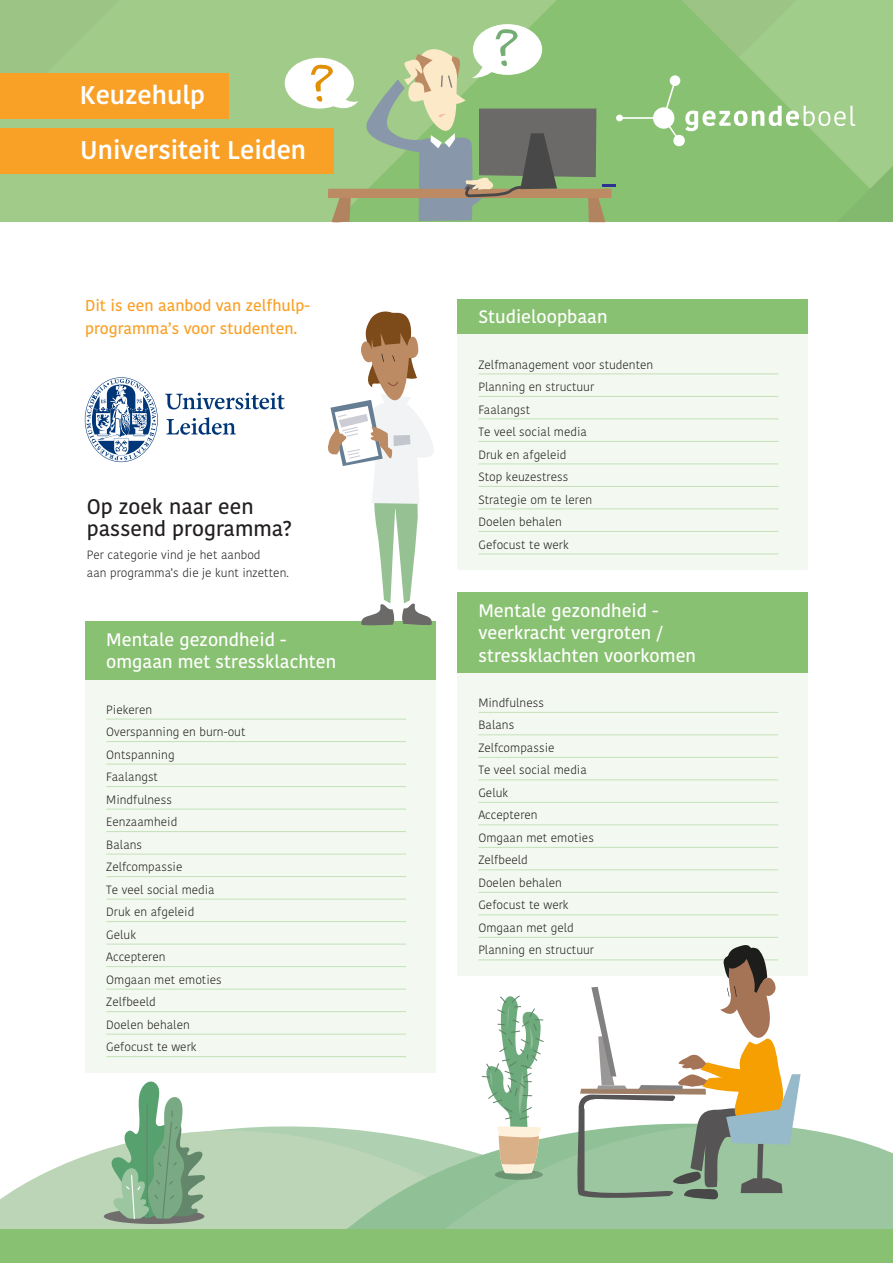
<style>
.page{position:relative;width:893px;height:1263px;background:#fff}
.page>*{position:absolute;margin:0;border:0;box-sizing:border-box;transform-origin:0 0}
.Alineastijl_2{font:600 25.5px "Kohinoor Devanagari";color:#fff}
.t1{font:500 21px "Kohinoor Devanagari";color:#231f20}
.Titel{font:500 18px "Kohinoor Devanagari";color:#fff}
.t2{font:500 15.75px/22.5px "Kohinoor Devanagari";color:#f9a026}
.Programma{font:300 12px "Kohinoor Devanagari";color:#231f20}
.Alineastijl_3{font:300 12px "Kohinoor Devanagari";color:#231f20}
</style>
<div class="page">
<svg style="left:0;top:1175px;width:337px;height:55px;background:#bfd8b9"></svg>
<svg style="left:435px;top:1128px;width:458px;height:102px;background:#a2caa6"></svg>
<div style="left:126px;top:0;width:162px;height:222px;background:#a0cb89"></div>
<div style="left:288px;top:0;width:23px;height:222px;background:#a0cb89"></div>
<div style="left:0;top:0;width:126px;height:222px;background:#a0cb89"></div>
<div style="left:285px;top:58px;width:69px;height:51px;background:#fff;border-radius:50%"></div>
<div style="left:0;top:73px;width:228px;height:46px;background:#f9a026"></div>
<div style="left:0;top:128px;width:333px;height:46px;background:#f9a026"></div>
<div style="left:0;top:1230px;width:893px;height:33px;background:#89c172"></div>
<div style="left:85px;top:621px;width:351px;height:59px;background:#89c172"></div>
<div style="left:85px;top:680px;width:351px;height:392px;background:#f3f9f1"></div>
<hr style="left:106px;top:719px;width:300px;height:1px;background:#c4e0b9">
<hr style="left:106px;top:741px;width:300px;height:1px;background:#c4e0b9">
<hr style="left:106px;top:764px;width:300px;height:1px;background:#c4e0b9">
<hr style="left:106px;top:786px;width:300px;height:1px;background:#c4e0b9">
<hr style="left:106px;top:809px;width:300px;height:1px;background:#c4e0b9">
<hr style="left:106px;top:831px;width:300px;height:1px;background:#c4e0b9">
<hr style="left:106px;top:854px;width:300px;height:1px;background:#c4e0b9">
<hr style="left:106px;top:876px;width:300px;height:1px;background:#c4e0b9">
<hr style="left:106px;top:899px;width:300px;height:1px;background:#c4e0b9">
<hr style="left:106px;top:921px;width:300px;height:1px;background:#c4e0b9">
<div style="left:457px;top:592px;width:351px;height:81px;background:#89c172"></div>
<div style="left:457px;top:673px;width:351px;height:303px;background:#f3f9f1"></div>
<hr style="left:478px;top:712px;width:300px;height:1px;background:#c4e0b9">
<hr style="left:478px;top:734px;width:300px;height:1px;background:#c4e0b9">
<hr style="left:478px;top:757px;width:300px;height:1px;background:#c4e0b9">
<hr style="left:478px;top:779px;width:300px;height:1px;background:#c4e0b9">
<hr style="left:478px;top:802px;width:300px;height:1px;background:#c4e0b9">
<hr style="left:478px;top:824px;width:300px;height:1px;background:#c4e0b9">
<hr style="left:478px;top:847px;width:300px;height:1px;background:#c4e0b9">
<hr style="left:478px;top:869px;width:300px;height:1px;background:#c4e0b9">
<hr style="left:478px;top:892px;width:300px;height:1px;background:#c4e0b9">
<hr style="left:478px;top:914px;width:300px;height:1px;background:#c4e0b9">
<hr style="left:478px;top:937px;width:300px;height:1px;background:#c4e0b9">
<div style="left:457px;top:299px;width:351px;height:36px;background:#89c172"></div>
<div style="left:457px;top:335px;width:351px;height:235px;background:#f3f9f1"></div>
<hr style="left:478px;top:374px;width:300px;height:1px;background:#c4e0b9">
<hr style="left:478px;top:396px;width:300px;height:1px;background:#c4e0b9">
<hr style="left:478px;top:419px;width:300px;height:1px;background:#c4e0b9">
<hr style="left:478px;top:441px;width:300px;height:1px;background:#c4e0b9">
<hr style="left:478px;top:464px;width:300px;height:1px;background:#c4e0b9">
<hr style="left:478px;top:486px;width:300px;height:1px;background:#c4e0b9">
<hr style="left:478px;top:509px;width:300px;height:1px;background:#c4e0b9">
<hr style="left:478px;top:531px;width:300px;height:1px;background:#c4e0b9">
<hr style="left:478px;top:554px;width:300px;height:1px;background:#c4e0b9">
<svg style="left:311px;top:0;width:582px;height:222px;background:#98be82"></svg>
<svg style="left:328px;top:311px;width:105px;height:315px"></svg>
<svg style="left:40px;top:943px;width:761px;height:281px"></svg>
<svg style="left:165px;top:393px;width:120px;height:42px"></svg>
<svg style="left:85px;top:377px;width:73px;height:85px"></svg>
<p class="Alineastijl_2" style="left:80px;top:80px;width:127px">Keuzehulp</p>
<p class="Alineastijl_2" style="left:80px;top:135px;width:227px">Universiteit Leiden</p>
<p class="t2" style="left:85px;top:295px;width:226px">Dit is een aanbod van zelfhulp&shy;programma’s voor studenten.</p>
<p class="t1" style="left:87px;top:494px;width:168px">Op zoek naar een</p>
<p class="t1" style="left:87px;top:517px;width:207px">passend programma?</p>
<p class="Alineastijl_3" style="left:87px;top:548px;width:175px">Per categorie vind je het aanbod</p>
<p class="Alineastijl_3" style="left:87px;top:566px;width:204px">aan programma’s die je kunt inzetten.</p>
<p class="Titel" style="left:106px;top:629px;width:182px">Mentale gezondheid -</p>
<p class="Titel" style="left:106px;top:651px;width:232px">omgaan met stressklachten</p>
<p class="Programma" style="left:106px;top:702px;width:47px">Piekeren</p>
<p class="Programma" style="left:106px;top:725px;width:141px">Overspanning en burn-out</p>
<p class="Programma" style="left:106px;top:747px;width:70px">Ontspanning</p>
<p class="Programma" style="left:106px;top:770px;width:53px">Faalangst</p>
<p class="Programma" style="left:106px;top:792px;width:67px">Mindfulness</p>
<p class="Programma" style="left:106px;top:815px;width:73px">Eenzaamheid</p>
<p class="Programma" style="left:106px;top:837px;width:37px">Balans</p>
<p class="Programma" style="left:106px;top:860px;width:78px">Zelfcompassie</p>
<p class="Programma" style="left:106px;top:882px;width:110px">Te veel social media</p>
<p class="Programma" style="left:106px;top:905px;width:90px">Druk en afgeleid</p>
<p class="Programma" style="left:106px;top:927px;width:31px">Geluk</p>
<p class="Programma" style="left:106px;top:950px;width:61px">Accepteren</p>
<p class="Programma" style="left:106px;top:972px;width:117px">Omgaan met emoties</p>
<p class="Programma" style="left:106px;top:995px;width:51px">Zelfbeeld</p>
<p class="Programma" style="left:106px;top:1017px;width:85px">Doelen behalen</p>
<p class="Programma" style="left:106px;top:1040px;width:92px">Gefocust te werk</p>
<p class="Titel" style="left:478px;top:306px;width:131px">Studieloopbaan</p>
<p class="Programma" style="left:478px;top:357px;width:176px">Zelfmanagement voor studenten</p>
<p class="Programma" style="left:478px;top:380px;width:117px">Planning en structuur</p>
<p class="Programma" style="left:478px;top:402px;width:53px">Faalangst</p>
<p class="Programma" style="left:478px;top:425px;width:110px">Te veel social media</p>
<p class="Programma" style="left:478px;top:447px;width:90px">Druk en afgeleid</p>
<p class="Programma" style="left:478px;top:470px;width:91px">Stop keuzestress</p>
<p class="Programma" style="left:478px;top:492px;width:115px">Strategie om te leren</p>
<p class="Programma" style="left:478px;top:515px;width:85px">Doelen behalen</p>
<p class="Programma" style="left:478px;top:537px;width:92px">Gefocust te werk</p>
<p class="Titel" style="left:478px;top:600px;width:182px">Mentale gezondheid -</p>
<p class="Titel" style="left:478px;top:622px;width:186px">veerkracht vergroten /</p>
<p class="Titel" style="left:478px;top:645px;width:219px">stressklachten voorkomen</p>
<p class="Programma" style="left:478px;top:696px;width:67px">Mindfulness</p>
<p class="Programma" style="left:478px;top:718px;width:37px">Balans</p>
<p class="Programma" style="left:478px;top:741px;width:78px">Zelfcompassie</p>
<p class="Programma" style="left:478px;top:763px;width:110px">Te veel social media</p>
<p class="Programma" style="left:478px;top:786px;width:31px">Geluk</p>
<p class="Programma" style="left:478px;top:808px;width:61px">Accepteren</p>
<p class="Programma" style="left:478px;top:831px;width:117px">Omgaan met emoties</p>
<p class="Programma" style="left:478px;top:853px;width:51px">Zelfbeeld</p>
<p class="Programma" style="left:478px;top:876px;width:85px">Doelen behalen</p>
<p class="Programma" style="left:478px;top:898px;width:92px">Gefocust te werk</p>
<p class="Programma" style="left:478px;top:921px;width:97px">Omgaan met geld</p>
<p class="Programma" style="left:478px;top:943px;width:117px">Planning en structuur</p>
</div>
